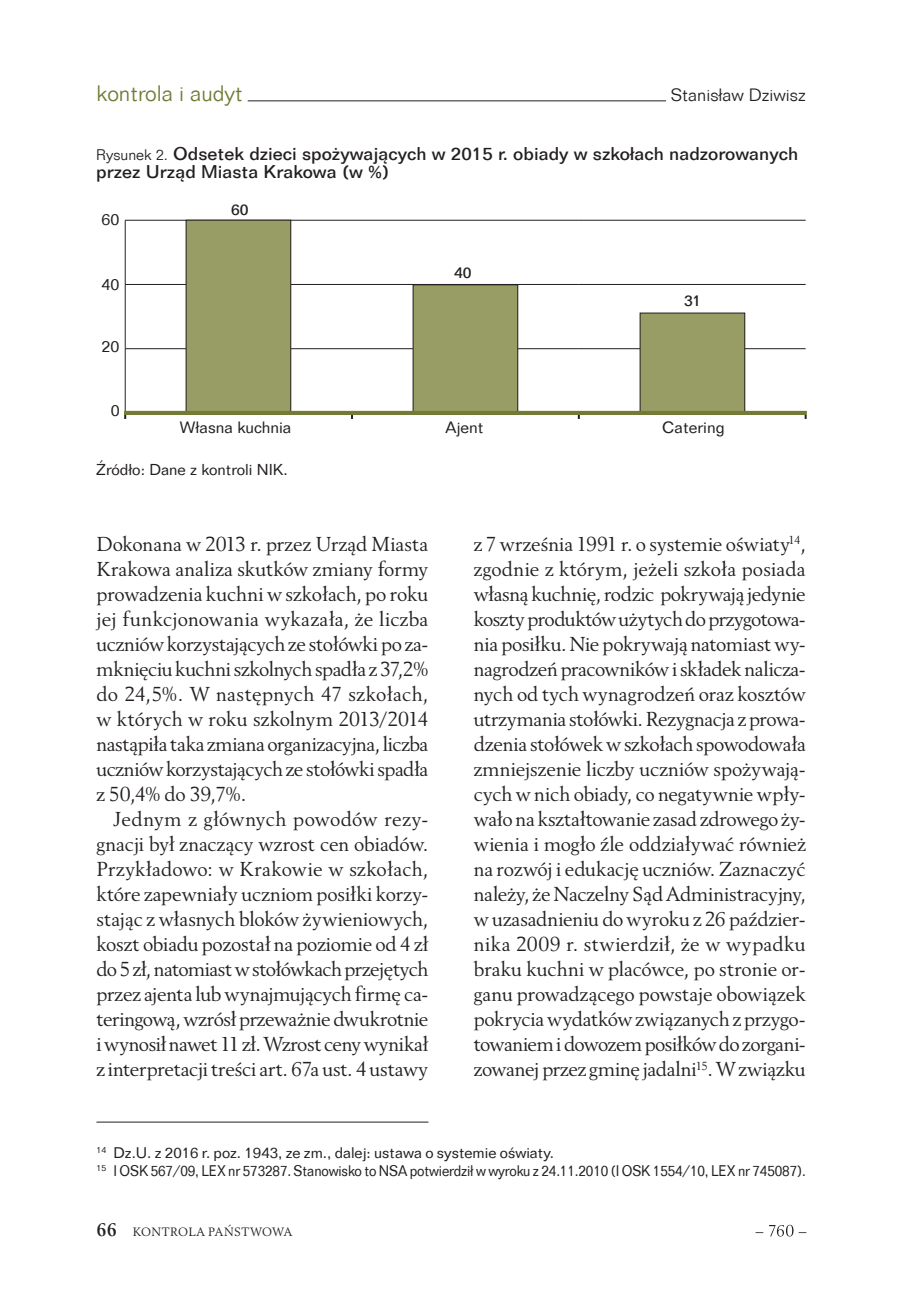
<style>
.page{position:relative;width:908px;height:1293px;background:#fff}
.page>*{position:absolute;margin:0;border:0;box-sizing:border-box;transform-origin:0 0}
.t1{font:300 21.8px "Folio TL";color:#727a34}
.t2{font:20px/25px "Revival 565 BT";letter-spacing:-.015em;color:#231f20;text-align:justify}
.t3{font:500 18px/18px "Folio TL";color:#231f20}
.t4{font:300 17.4px "Folio TL";color:#231f20}
.t5{font:16px "Folio TL";color:#231f20}
.t6{font:15.4px "Folio TL";color:#231f20}
.t7{font:500 15.4px "Folio TL";color:#231f20}
.t8{font:15px/18px "Folio TL";letter-spacing:-.01em;color:#231f20}
.t9{font:12px "Revival 565 BT";letter-spacing:.025em;color:#231f20}
.s1{font-weight:300;font-size:15px}
.s2{font-weight:700;font-size:18px}
</style>
<div class="page">
<svg style="left:755px;top:1224px;width:51px;height:12px"></svg>
<hr style="left:247px;top:100px;width:418px;height:1px;background:#231f20">
<hr style="left:96px;top:1121px;width:332px;height:1px;background:#231f20">
<hr style="left:125px;top:220px;width:227px;height:1px;background:#231f20">
<hr style="left:125px;top:220px;width:1px;height:64px;background:#231f20">
<hr style="left:352px;top:220px;width:226px;height:1px;background:#231f20">
<hr style="left:578px;top:220px;width:227px;height:1px;background:#231f20">
<hr style="left:125px;top:284px;width:227px;height:1px;background:#231f20">
<hr style="left:125px;top:285px;width:1px;height:63px;background:#231f20">
<hr style="left:352px;top:284px;width:226px;height:1px;background:#231f20">
<hr style="left:578px;top:284px;width:227px;height:1px;background:#231f20">
<hr style="left:125px;top:348px;width:227px;height:1px;background:#231f20">
<hr style="left:125px;top:349px;width:1px;height:62px;background:#231f20">
<hr style="left:352px;top:348px;width:226px;height:1px;background:#231f20">
<hr style="left:578px;top:348px;width:227px;height:1px;background:#231f20">
<div style="left:186px;top:220px;width:104px;height:193px;background:#979d65"></div>
<div style="left:186px;top:220px;width:105px;height:193px;border:1px solid #231f20"></div>
<div style="left:413px;top:285px;width:104px;height:128px;background:#979d65"></div>
<div style="left:413px;top:285px;width:104px;height:128px;border:1px solid #231f20"></div>
<div style="left:639px;top:313px;width:105px;height:100px;background:#979d65"></div>
<div style="left:639px;top:313px;width:105px;height:100px;border:1px solid #231f20"></div>
<hr style="left:124px;top:411px;width:682px;height:4px;background:#727a34">
<p class="t1" style="left:96px;top:79px;width:148px">kontrola i audyt</p>
<p class="t4" style="left:670px;top:83px;width:136px">Stanisław Dziwisz</p>
<p class="t3" style="left:96px;top:144px;width:703px"><span class="s1">Rysunek 2.</span> Odsetek dzieci spożywających w 2015 r. obiady w szkołach nadzorowanych przez Urząd Miasta Krakowa (w %)</p>
<p class="t5" style="left:102px;top:209px;width:19px">60</p>
<p class="t7" style="left:231px;top:199px;width:19px">60</p>
<p class="t5" style="left:102px;top:273px;width:19px">40</p>
<p class="t5" style="left:102px;top:335px;width:19px">20</p>
<p class="t5" style="left:111px;top:400px;width:10px">0</p>
<p class="t7" style="left:454px;top:262px;width:19px">40</p>
<p class="t7" style="left:683px;top:290px;width:19px">31</p>
<p class="t5" style="left:180px;top:417px;width:113px">Własna kuchnia</p>
<p class="t5" style="left:445px;top:417px;width:40px">Ajent</p>
<p class="t5" style="left:662px;top:417px;width:64px">Catering</p>
<p class="t6" style="left:96px;top:459px;width:193px">Źródło: Dane z kontroli NIK.</p>
<p class="t2" style="left:96px;top:532px;width:333px">Dokonana w 2013 r. przez Urząd Miasta Krakowa analiza skutków zmiany formy prowadzenia kuchni w szkołach, po roku jej funkcjonowania wykazała, że liczba uczniów korzystających ze stołówki po za&shy;mknięciu kuchni szkolnych spadła z 37,2% do 24,5%. W następnych 47 szkołach, w których w roku szkolnym 2013/2014 nastąpiła taka zmiana organizacyjna, liczba uczniów korzystających ze stołówki spadła z 50,4% do 39,7%.</p>
<p class="t2" style="left:96px;top:807px;width:333px;text-indent:17px">Jednym z głównych powodów rezy&shy;gnacji był znaczący wzrost cen obiadów.<br>Przykładowo: w Krakowie w szkołach, które zapewniały uczniom posiłki korzy&shy;stając z własnych bloków żywieniowych, koszt obiadu pozostał na poziomie od 4 zł do 5 zł, natomiast w stołówkach przejętych przez ajenta lub wynajmujących firmę ca&shy;teringową, wzrósł przeważnie dwukrotnie i wynosił nawet 11 zł. Wzrost ceny wynikał z interpretacji treści art. 67a ust. 4 ustawy</p>
<p class="t2" style="left:473px;top:532px;width:333px">z 7 września 1991 r. o systemie oświaty<sup>14</sup>, zgodnie z którym, jeżeli szkoła posiada własną kuchnię, rodzic pokrywają jedynie koszty produktów użytych do przygotowa&shy;nia posiłku. Nie pokrywają natomiast wy&shy;nagrodzeń pracowników i składek nalicza&shy;nych od tych wynagrodzeń oraz kosztów utrzymania stołówki. Rezygnacja z prowa&shy;dzenia stołówek w szkołach spowodowała zmniejszenie liczby uczniów spożywają&shy;cych w nich obiady, co negatywnie wpły&shy;wało na kształtowanie zasad zdrowego ży&shy;wienia i mogło źle oddziaływać również na rozwój i edukację uczniów. Zaznaczyć należy, że Naczelny Sąd Administracyjny, w uzasadnieniu do wyroku z 26 paździer&shy;nika 2009 r. stwierdził, że w wypadku braku kuchni w placówce, po stronie or&shy;ganu prowadzącego powstaje obowiązek pokrycia wydatków związanych z przygo&shy;towaniem i dowozem posiłków do zorgani&shy;zowanej przez gminę jadalni<sup>15</sup>. W związku</p>
<p class="t8" style="left:96px;top:1143px;width:710px"><sup>14</sup> Dz.U. z 2016 r. poz. 1943, ze zm., dalej: ustawa o systemie oświaty.<br><sup>15</sup> I OSK 567/09, LEX nr 573287. Stanowisko to NSA potwierdził w wyroku z 24.11.2010 (I OSK 1554/10, LEX nr 745087).</p>
<p class="t9" style="left:96px;top:1224px;width:197px"><span class="s2">66</span> KONTROLA PAŃSTWOWA</p>
</div>
